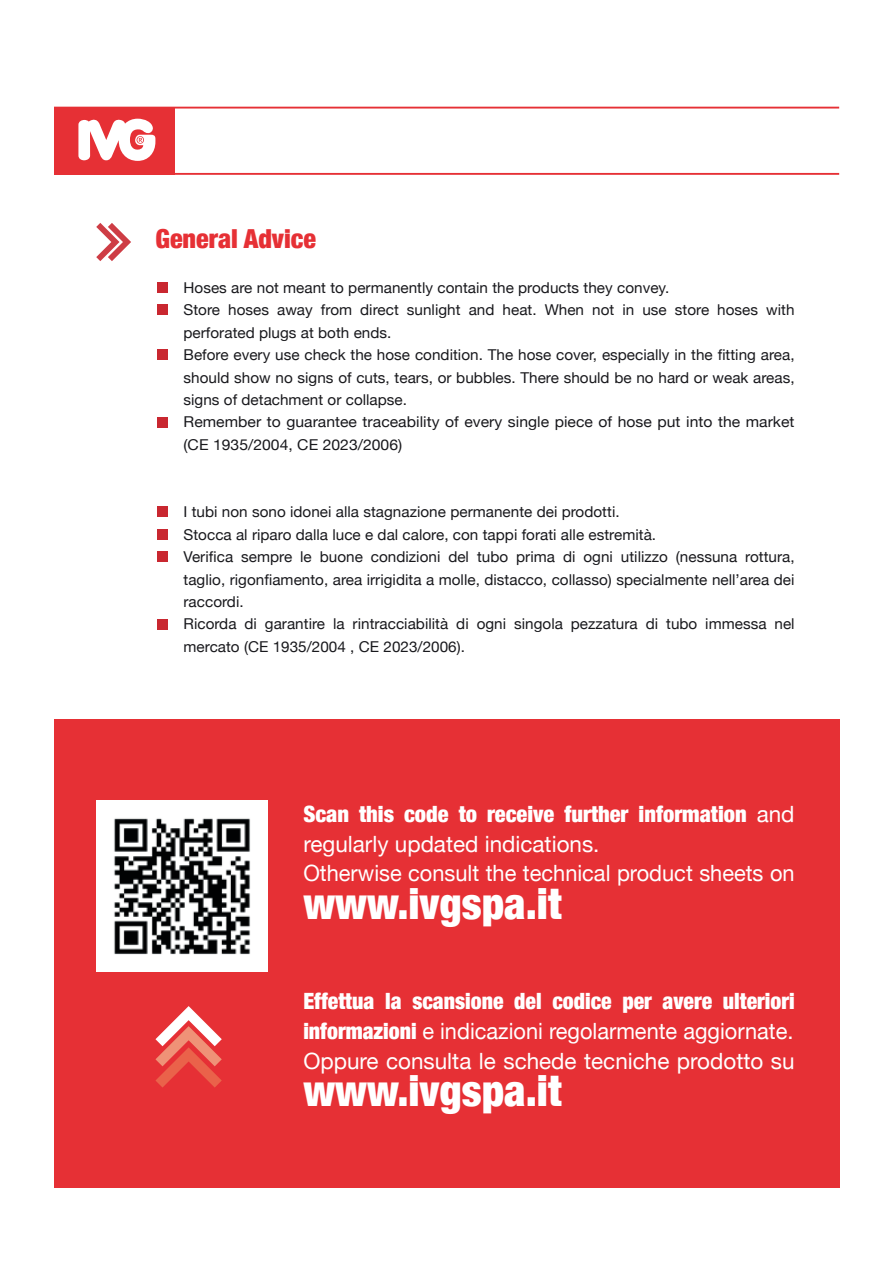
<style>
.page{position:relative;width:893px;height:1263px;background:#fff}
.page>*{position:absolute;margin:0;border:0;box-sizing:border-box;transform-origin:0 0}
.t1{font:900 condensed 43.05px "Helvetica Neue";color:#fff}
.t2{font:900 condensed 26.25px "Helvetica Neue";color:#e63035}
.t3{font:22.5px/30px "Helvetica Neue";color:#fff}
.t4{font:15px/22.5px "Helvetica Neue";color:#19191d}
.s1{font-weight:900;font-stretch:condensed}
</style>
<div class="page">
<hr style="left:54px;top:107px;width:785px;height:2px;background:#e63035">
<svg style="left:54px;top:109px;width:121px;height:64px"></svg>
<hr style="left:54px;top:173px;width:785px;height:2px;background:#e63035">
<svg style="left:96px;top:223px;width:35px;height:38px"></svg>
<div style="left:157px;top:282px;width:11px;height:11px;background:#c92730"></div>
<div style="left:157px;top:305px;width:11px;height:10px;background:#c92730"></div>
<div style="left:157px;top:350px;width:11px;height:10px;background:#c92730"></div>
<div style="left:157px;top:417px;width:11px;height:10px;background:#c92730"></div>
<div style="left:157px;top:507px;width:11px;height:10px;background:#c92730"></div>
<div style="left:157px;top:529px;width:11px;height:11px;background:#c92730"></div>
<div style="left:157px;top:552px;width:11px;height:10px;background:#c92730"></div>
<div style="left:157px;top:619px;width:11px;height:10px;background:#c92730"></div>
<div style="left:54px;top:720px;width:785px;height:468px;background:#e63035"></div>
<svg style="left:155px;top:1006px;width:67px;height:82px"></svg>
<img style="left:96px;top:800px;width:172px;height:172px">
<h2 class="t2" style="left:155px;top:217px;width:162px">General Advice</h2>
<p class="t4" style="left:183px;top:277px;width:612px">Hoses are not meant to permanently contain the products they convey.<br>Store hoses away from direct sunlight and heat. When not in use store hoses with perforated plugs at both ends.<br>Before every use check the hose condition. The hose cover, especially in the fitting area, should show no signs of cuts, tears, or bubbles. There should be no hard or weak areas, signs of detachment or collapse.<br>Remember to guarantee traceability of every single piece of hose put into the market (CE 1935/2004, CE 2023/2006)</p>
<p class="t4" style="left:183px;top:502px;width:612px">I tubi non sono idonei alla stagnazione permanente dei prodotti.<br>Stocca al riparo dalla luce e dal calore, con tappi forati alle estremità.<br>Verifica sempre le buone condizioni del tubo prima di ogni utilizzo (nessuna rottura, taglio, rigonfiamento, area irrigidita a molle, distacco, collasso) specialmente nell’area dei raccordi.<br>Ricorda di garantire la rintracciabilità di ogni singola pezzatura di tubo immessa nel mercato (CE 1935/2004 , CE 2023/2006).</p>
<h3 class="t3" style="left:303px;top:800px;width:492px"><span class="s1">Scan this code to receive further information</span> and regularly updated indications.<br>Otherwise consult the technical product sheets on</h3>
<h1 class="t1" style="left:303px;top:868px;width:260px">www.ivgspa.it</h1>
<h3 class="t3" style="left:303px;top:987px;width:493px;text-align:justify"><span class="s1">Effettua la scansione del codice per avere ulteriori informazioni</span> e indicazioni regolarmente aggiornate.<br>Oppure consulta le schede tecniche prodotto su</h3>
<h1 class="t1" style="left:303px;top:1055px;width:260px">www.ivgspa.it</h1>
</div>
